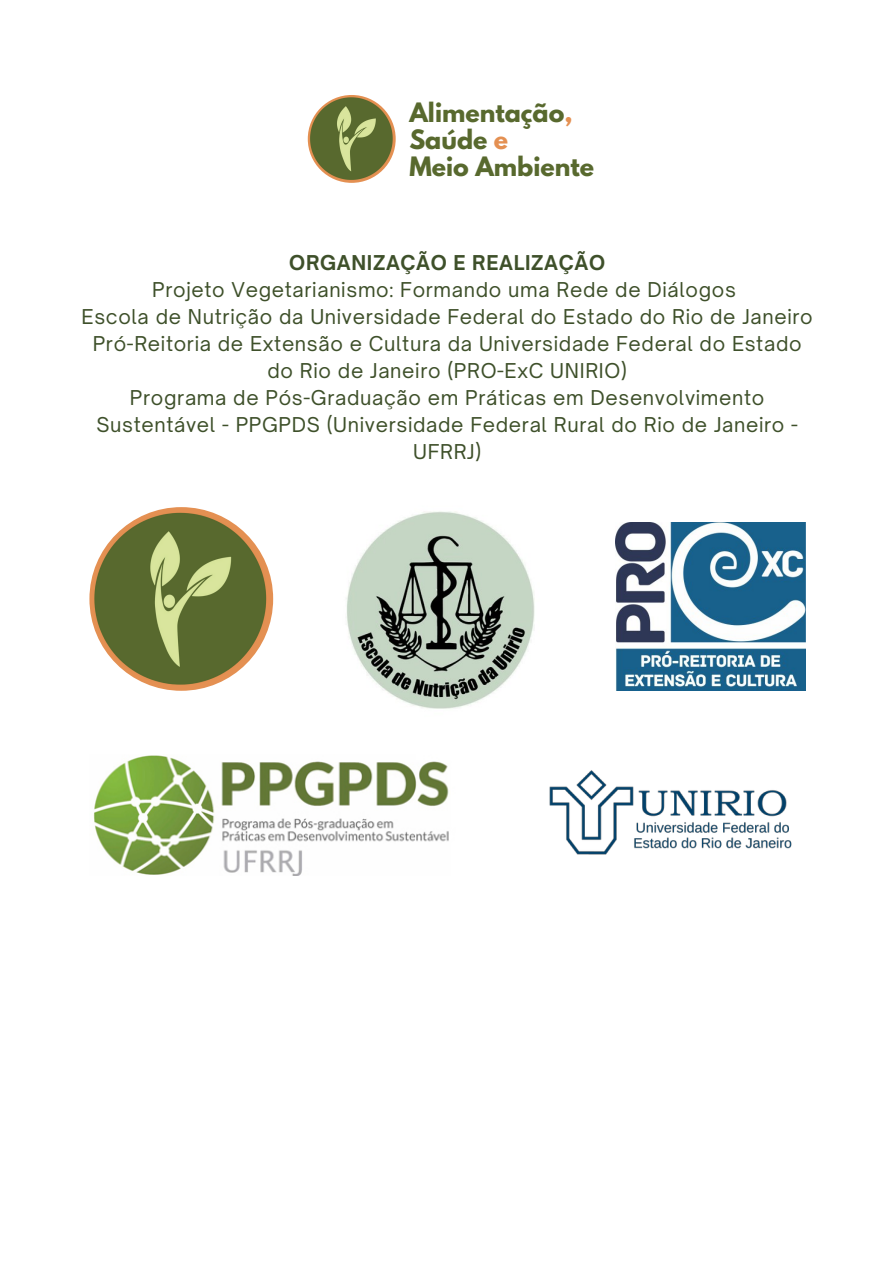
<style>
.page{position:relative;width:894px;height:1264px;background:#fff}
.page>*{position:absolute;margin:0;border:0;box-sizing:border-box;transform-origin:0 0}
.t1{font:700 23.7px "League Spartan";color:#58692e}
.t2{font:19.5px/27px "Open Sauce One";letter-spacing:.035em;color:#3e502a;text-align:center}
.t3{font:700 19.5px "Open Sauce One";letter-spacing:.035em;color:#3e502a}
.s1{color:#e49052}
</style>
<div class="page">
<img style="left:89px;top:507px;width:184px;height:183px;border-radius:50%">
<img style="left:615px;top:522px;width:190px;height:168px">
<img style="left:549px;top:770px;width:243px;height:85px">
<img style="left:346px;top:511px;width:189px;height:198px">
<img style="left:308px;top:95px;width:87px;height:88px;border-radius:50%">
<img style="left:93px;top:755px;width:356px;height:120px">
<p class="t1" style="left:409px;top:101px;width:165px">Alimentação<span class="s1">,</span></p>
<p class="t1" style="left:409px;top:128px;width:100px">Saúde <span class="s1">e</span></p>
<p class="t1" style="left:409px;top:155px;width:186px">Meio Ambiente</p>
<p class="t3" style="left:289px;top:250px;width:317px">ORGANIZAÇÃO E REALIZAÇÃO</p>
<p class="t2" style="left:152px;top:276px;width:585px">Projeto Vegetarianismo: Formando uma Rede de Diálogos</p>
<p class="t2" style="left:82px;top:303px;width:732px">Escola de Nutrição da Universidade Federal do Estado do Rio de Janeiro</p>
<p class="t2" style="left:93px;top:330px;width:710px">Pró-Reitoria de Extensão e Cultura da Universidade Federal do Estado do Rio de Janeiro (PRO-ExC UNIRIO)</p>
<p class="t2" style="left:96px;top:384px;width:702px">Programa de Pós-Graduação em Práticas em Desenvolvimento<br>Sustentável - PPGPDS (Universidade Federal Rural do Rio de Janeiro -<br>UFRRJ)</p>
</div>
